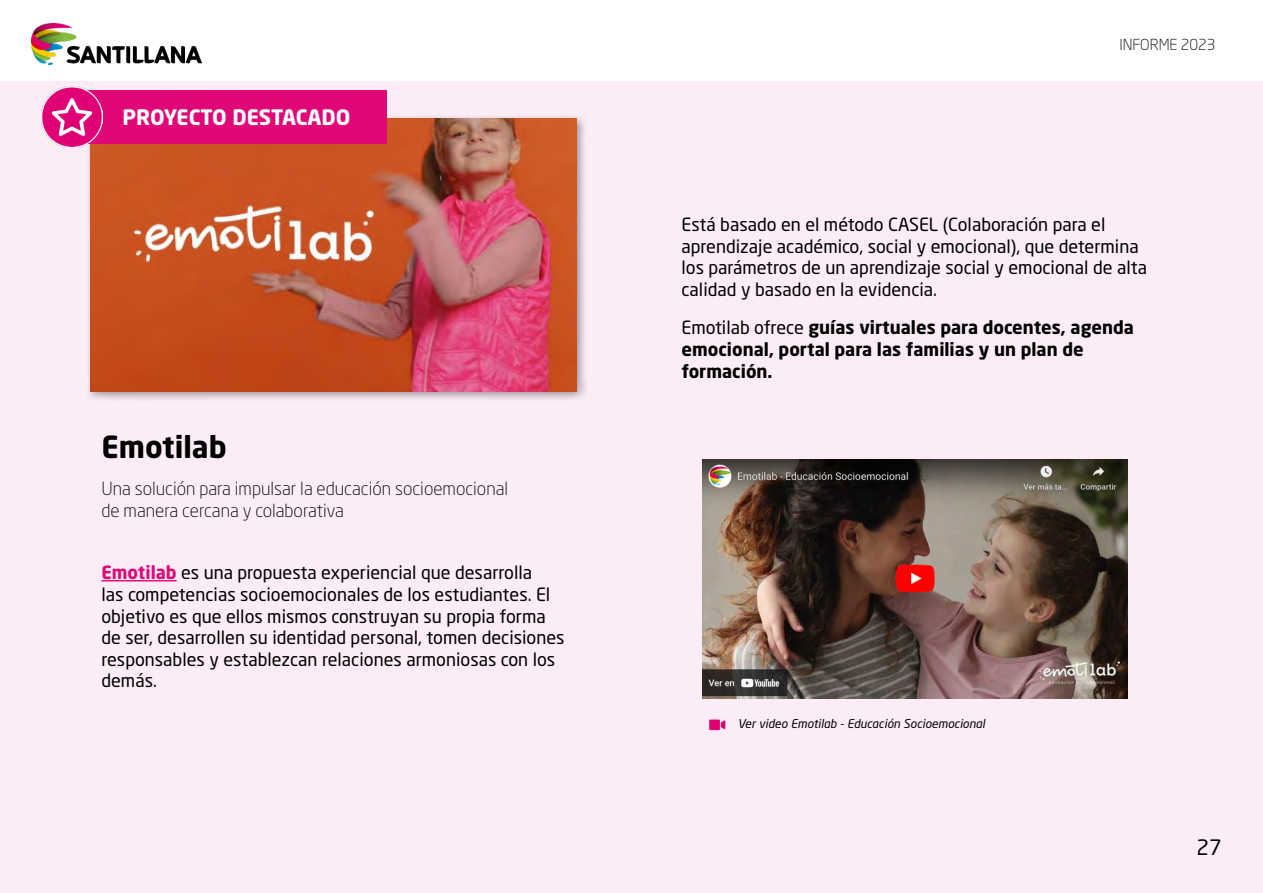
<style>
.page{position:relative;width:1263px;height:893px;background:#fff}
.page>*{position:absolute;margin:0;border:0;box-sizing:border-box;transform-origin:0 0}
.Titulo_1{font:700 30px "Neo Sans Pro";color:#000}
.t1{font:700 21px "Neo Sans Pro";color:#fff}
.Regular_10{font:21px "Neo Sans Pro";color:#000}
.Regular_10-2{font:18px/21.6px "Neo Sans Pro";color:#000}
.Regular_10-3{font:700 18px/21.6px "Neo Sans Pro";color:#000}
.Titulo_1-2{font:300 18px/21.6px "Neo Sans Pro";color:#000}
.t2{font:300 15px "Neo Sans Pro";color:#000}
.Regular_10-4{font:italic 12px "Neo Sans Pro";color:#000}
.s1{font-weight:700;color:#e00777}
.s2{font-weight:400}
</style>
<div class="page">
<img style="left:32px;top:24px;width:170px;height:40px">
<div style="left:0;top:82px;width:1263px;height:811px;background:#fcecf5"></div>
<hr style="left:101px;top:580px;width:76px;height:1px;background:#e00777">
<img style="left:709px;top:719px;width:17px;height:12px">
<img style="left:702px;top:460px;width:425px;height:238px">
<div style="left:86px;top:114px;width:502px;height:288px;background:#000;opacity:.39"></div>
<img style="left:91px;top:119px;width:485px;height:272px">
<div style="left:86px;top:90px;width:301px;height:53px;background:#e00777"></div>
<img style="left:42px;top:86px;width:60px;height:62px">
<p class="t1" style="left:122px;top:104px;width:229px">PROYECTO DESTACADO</p>
<p class="Titulo_1" style="left:101px;top:428px;width:127px">Emotilab</p>
<p class="Titulo_1-2" style="left:101px;top:477px;width:408px">Una solución para impulsar la educación socioemocional de manera cercana y colaborativa</p>
<p class="Regular_10-2" style="left:101px;top:562px;width:465px"><span class="s1">Emotilab</span> es una propuesta experiencial que desarrolla<br>las competencias socioemocionales de los estudiantes. El objetivo es que ellos mismos construyan su propia forma de ser, desarrollen su identidad personal, tomen decisiones responsables y establezcan relaciones armoniosas con los demás.</p>
<p class="t2" style="left:1119px;top:36px;width:98px">INFORME 2023</p>
<p class="Regular_10-2" style="left:681px;top:213px;width:467px">Está basado en el método CASEL (Colaboración para el aprendizaje académico, social y emocional), que determina los parámetros de un aprendizaje social y emocional de alta calidad y basado en la evidencia.</p>
<p class="Regular_10-3" style="left:681px;top:316px;width:454px"><span class="s2">Emotilab ofrece</span> guías virtuales para docentes, agenda emocional, portal para las familias y un plan de formación.</p>
<p class="Regular_10-4" style="left:738px;top:717px;width:249px">Ver video Emotilab - Educación Socioemocional</p>
<p class="Regular_10" style="left:1196px;top:834px;width:27px">27</p>
</div>
